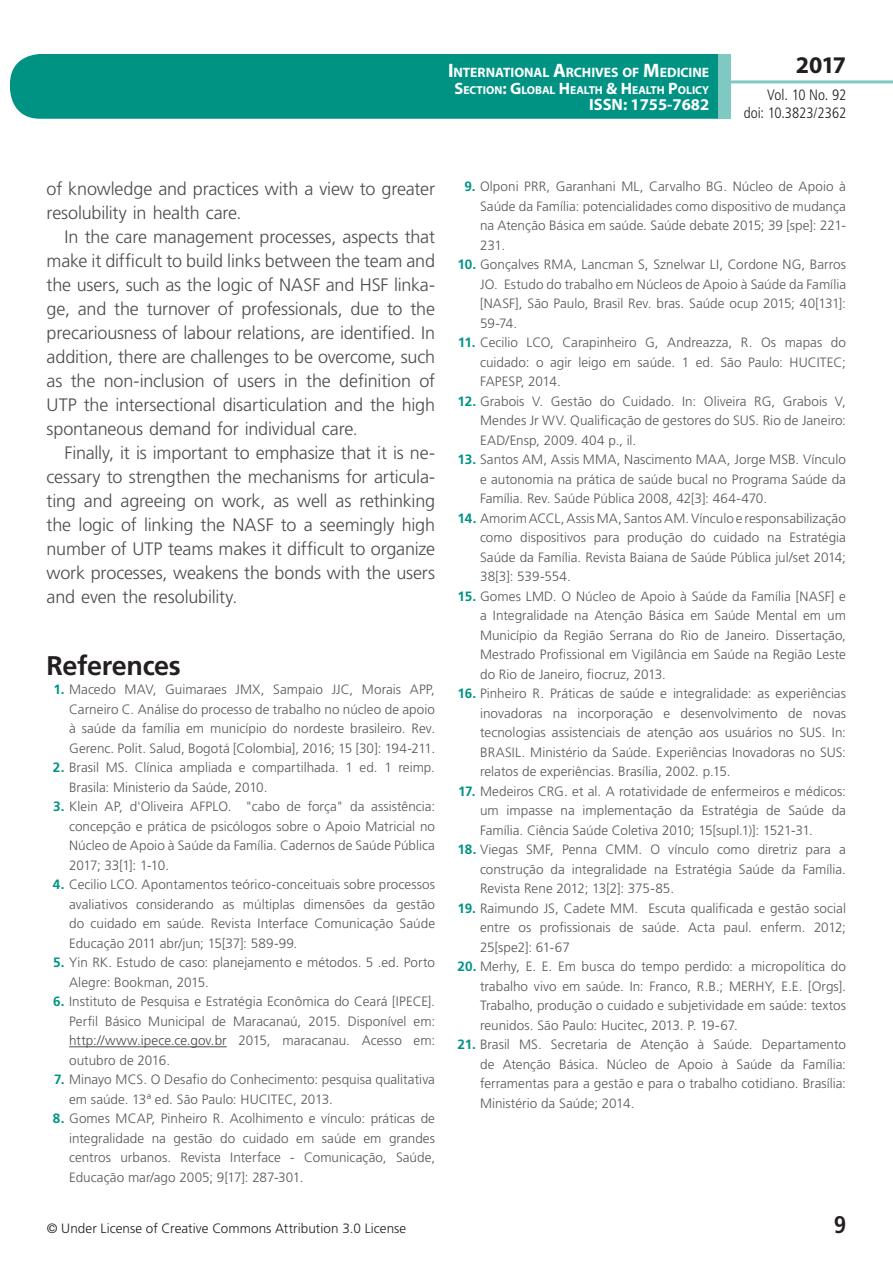
<style>
.page{position:relative;width:893px;height:1263px;background:#fff}
.page>*{position:absolute;margin:0;border:0;box-sizing:border-box;transform-origin:0 0}
.t1{font:700 27px "Frutiger LT Std";letter-spacing:-.015em;color:#231f20}
.t2{font:700 24px "Myriad Pro";color:#231f20}
.t3{font:700 condensed 24px "Frutiger LT Std";color:#231f20}
.t4{font:300 18px/24px "Frutiger LT Std";letter-spacing:-.01em;color:#4b4c4d;text-align:justify}
.t5{font:700 16.5px "Myriad Pro";color:#fff}
.t6{font:300 condensed 15px/18px "Frutiger LT Std";color:#231f20;text-align:right}
.t7{font:700 13.65px "Myriad Pro";letter-spacing:-.005em;color:#fff}
.t8{font:300 13.5px/19.5px "Frutiger LT Std";color:#57585a;text-align:justify}
.t9{font:300 13.5px "Frutiger LT Std";letter-spacing:.005em;color:#231f20}
.t10{font:700 11.55px "Myriad Pro";color:#fff}
.s1{font-size:19.5px}
.s2{font-size:16.5px}
.s3{font-weight:700;color:#009384}
.s4{color:#4b4c4d}
</style>
<div class="page">
<div style="left:10px;top:54px;width:775px;height:65px;background:#009384;border-radius:30px"></div>
<div style="left:732px;top:0;width:161px;height:157px;background:#fff"></div>
<hr style="left:730px;top:80px;width:163px;height:3px;background:#80c9c2">
<div style="left:718px;top:54px;width:13px;height:65px;background:#80c9c2"></div>
<hr style="left:69px;top:1046px;width:158px;height:1px;background:#4b4c4d">
<p class="t7" style="left:448px;top:64px;width:263px"><span class="s1">I</span>NTERNATIONAL <span class="s1">A</span>RCHIVES OF <span class="s1">M</span>EDICINE</p>
<p class="t10" style="left:454px;top:82px;width:256px"><span class="s2">S</span>ECTION<span class="s2">: G</span>LOBAL <span class="s2">H</span> EALTH <span class="s2">&amp; H</span> EALTH <span class="s2">P</span>OLICY</p>
<p class="t5" style="left:589px;top:94px;width:122px">ISSN: 1755-7682</p>
<h2 class="t2" style="left:796px;top:49px;width:52px">2017</h2>
<p class="t6" style="left:744px;top:86px;width:104px">Vol. 10 No. 92 doi: 10.3823/2362</p>
<h3 class="t4" style="left:47px;top:177px;width:390px">of knowledge and practices with a view to greater resolubility in health care.</h3>
<p class="t4" style="left:47px;top:225px;width:390px;text-indent:18px">In the care management processes, aspects that make it difficult to build links between the team and the users, such as the logic of NASF and HSF linka&shy;ge, and the turnover of professionals, due to the precariousness of labour relations, are identified. In addition, there are challenges to be overcome, such as the non-inclusion of users in the definition of UTP the intersectional disarticulation and the high spontaneous demand for individual care.</p>
<p class="t4" style="left:47px;top:441px;width:390px;text-indent:18px">Finally, it is important to emphasize that it is ne&shy;cessary to strengthen the mechanisms for articula&shy;ting and agreeing on work, as well as rethinking the logic of linking the NASF to a seemingly high number of UTP teams makes it difficult to organize work processes, weakens the bonds with the users and even the resolubility.</p>
<h1 class="t1" style="left:47px;top:650px;width:136px">References</h1>
<p class="t8" style="left:69px;top:680px;width:367px;text-indent:-16px"><span class="s3">1.</span> Macedo MAV, Guimaraes JMX, Sampaio JJC, Morais APP, Carneiro C. Análise do processo de trabalho no núcleo de apoio à saúde da família em município do nordeste brasileiro. Rev.<br>Gerenc. Polit. Salud, Bogotá [Colombia], 2016; 15 [30]: 194-211.</p>
<p class="t8" style="left:69px;top:758px;width:367px;text-indent:-16px"><span class="s3">2.</span> Brasil MS. Clínica ampliada e compartilhada. 1 ed. 1 reimp.<br>Brasila: Ministerio da Saúde, 2010.</p>
<p class="t8" style="left:69px;top:797px;width:367px;text-indent:-16px"><span class="s3">3.</span> Klein AP, d'Oliveira AFPLO. "cabo de força" da assistência: concepção e prática de psicólogos sobre o Apoio Matricial no Núcleo de Apoio à Saúde da Família. Cadernos de Saúde Pública 2017; 33[1]: 1-10.</p>
<p class="t8" style="left:69px;top:875px;width:367px;text-indent:-16px"><span class="s3">4.</span> Cecilio LCO. Apontamentos teórico-conceituais sobre processos avaliativos considerando as múltiplas dimensões da gestão do cuidado em saúde. Revista Interface Comunicação Saúde Educação 2011 abr/jun; 15[37]: 589-99.</p>
<p class="t8" style="left:69px;top:953px;width:367px;text-indent:-16px"><span class="s3">5.</span> Yin RK. Estudo de caso: planejamento e métodos. 5 .ed. Porto<br>Alegre: Bookman, 2015.</p>
<p class="t8" style="left:69px;top:992px;width:367px;text-indent:-16px"><span class="s3">6.</span> Instituto de Pesquisa e Estratégia Econômica do Ceará [IPECE].<br>Perfil Básico Municipal de Maracanaú, 2015. Disponível em: <span class="s4">http://www.ipece.ce.gov.br</span> 2015, maracanau. Acesso em: outubro de 2016.</p>
<p class="t8" style="left:69px;top:1070px;width:367px;text-indent:-15px"><span class="s3">7.</span> Minayo MCS. O Desafio do Conhecimento: pesquisa qualitativa em saúde. 13ª ed. São Paulo: HUCITEC, 2013.</p>
<p class="t8" style="left:69px;top:1109px;width:367px;text-indent:-16px"><span class="s3">8.</span> Gomes MCAP, Pinheiro R. Acolhimento e vínculo: práticas de integralidade na gestão do cuidado em saúde em grandes centros urbanos. Revista Interface - Comunicação, Saúde, Educação mar/ago 2005; 9[17]: 287-301.</p>
<p class="t8" style="left:480px;top:177px;width:367px;text-indent:-16px"><span class="s3">9.</span> Olponi PRR, Garanhani ML, Carvalho BG. Núcleo de Apoio à Saúde da Família: potencialidades como dispositivo de mudança na Atenção Básica em saúde. Saúde debate 2015; 39 [spe]: 221- 231.</p>
<p class="t8" style="left:480px;top:255px;width:367px;text-indent:-23px"><span class="s3">10.</span> Gonçalves RMA, Lancman S, Sznelwar LI, Cordone NG, Barros JO. Estudo do trabalho em Núcleos de Apoio à Saúde da Família [NASF], São Paulo, Brasil Rev. bras. Saúde ocup 2015; 40[131]:<br>59-74.</p>
<p class="t8" style="left:480px;top:333px;width:367px;text-indent:-22px"><span class="s3">11.</span> Cecilio LCO, Carapinheiro G, Andreazza, R. Os mapas do cuidado: o agir leigo em saúde. 1 ed. São Paulo: HUCITEC; FAPESP, 2014.</p>
<p class="t8" style="left:480px;top:392px;width:367px;text-indent:-23px"><span class="s3">12.</span> Grabois V. Gestão do Cuidado. In: Oliveira RG, Grabois V, Mendes Jr WV. Qualificação de gestores do SUS. Rio de Janeiro:<br>EAD/Ensp, 2009. 404 p., il.</p>
<p class="t8" style="left:480px;top:450px;width:367px;text-indent:-22px"><span class="s3">13.</span> Santos AM, Assis MMA, Nascimento MAA, Jorge MSB. Vínculo e autonomia na prática de saúde bucal no Programa Saúde da Família. Rev. Saúde Pública 2008, 42[3]: 464-470.</p>
<p class="t8" style="left:480px;top:508px;width:367px;text-indent:-23px"><span class="s3">14.</span> Amorim ACCL, Assis MA, Santos AM. Vínculo e responsabilização como dispositivos para produção do cuidado na Estratégia Saúde da Família. Revista Baiana de Saúde Pública jul/set 2014; 38[3]: 539-554.</p>
<p class="t8" style="left:480px;top:586px;width:367px;text-indent:-23px"><span class="s3">15.</span> Gomes LMD. O Núcleo de Apoio à Saúde da Família [NASF] e a Integralidade na Atenção Básica em Saúde Mental em um Município da Região Serrana do Rio de Janeiro. Dissertação, Mestrado Profissional em Vigilância em Saúde na Região Leste do Rio de Janeiro, fiocruz, 2013.</p>
<p class="t8" style="left:480px;top:684px;width:367px;text-indent:-23px"><span class="s3">16.</span> Pinheiro R. Práticas de saúde e integralidade: as experiências inovadoras na incorporação e desenvolvimento de novas tecnologias assistenciais de atenção aos usuários no SUS. In:<br>BRASIL. Ministério da Saúde. Experiências Inovadoras no SUS: relatos de experiências. Brasília, 2002. p.15.</p>
<p class="t8" style="left:480px;top:781px;width:367px;text-indent:-22px"><span class="s3">17.</span> Medeiros CRG. et al. A rotatividade de enfermeiros e médicos: um impasse na implementação da Estratégia de Saúde da Família. Ciência Saúde Coletiva 2010; 15[supl.1)]: 1521-31.</p>
<p class="t8" style="left:480px;top:840px;width:367px;text-indent:-23px"><span class="s3">18.</span> Viegas SMF, Penna CMM. O vínculo como diretriz para a construção da integralidade na Estratégia Saúde da Família.<br>Revista Rene 2012; 13[2]: 375-85.</p>
<p class="t8" style="left:480px;top:898px;width:367px;text-indent:-22px"><span class="s3">19.</span> Raimundo JS, Cadete MM. Escuta qualificada e gestão social entre os profissionais de saúde. Acta paul. enferm. 2012; 25[spe2]: 61-67</p>
<p class="t8" style="left:480px;top:957px;width:367px;text-indent:-23px"><span class="s3">20.</span> Merhy, E. E. Em busca do tempo perdido: a micropolítica do trabalho vivo em saúde. In: Franco, R.B.; MERHY, E.E. [Orgs].<br>Trabalho, produção o cuidado e subjetividade em saúde: textos reunidos. São Paulo: Hucitec, 2013. P. 19-67.</p>
<p class="t8" style="left:480px;top:1035px;width:367px;text-indent:-23px"><span class="s3">21.</span> Brasil MS. Secretaria de Atenção à Saúde. Departamento de Atenção Básica. Núcleo de Apoio à Saúde da Família: ferramentas para a gestão e para o trabalho cotidiano. Brasília:<br>Ministério da Saúde; 2014.</p>
<p class="t9" style="left:47px;top:1220px;width:361px">© Under License of Creative Commons Attribution 3.0 License</p>
<h2 class="t3" style="left:834px;top:1210px;width:14px">9</h2>
</div>
